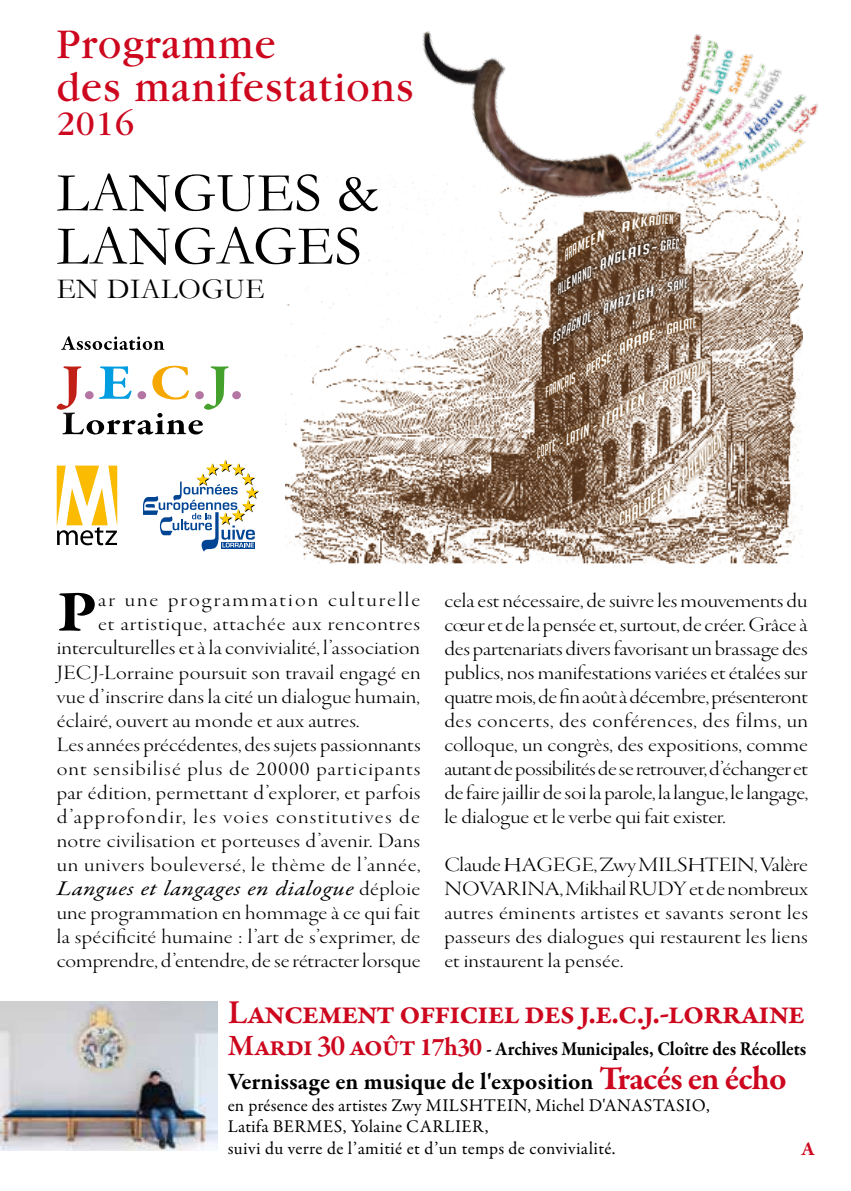
<style>
.page{position:relative;width:851px;height:1191px;background:#fff}
.page>*{position:absolute;margin:0;border:0;box-sizing:border-box;transform-origin:0 0}
.t1{font:700 59px "Garamond Premr Pro";color:#000;scale:1.15 1}
.t2{font:56.2px/53.2px "Garamond";letter-spacing:.01em;color:#000}
.t3{font:44px/42.6px "Garamond";letter-spacing:.035em;color:#cd071e;scale:.96 1}
.t4{font:36px "Garamond";color:#cd071e}
.t5{font:600 34px "Garamond Premr Pro";letter-spacing:-.04em;color:#cd071e}
.t6{font:29.2px "Garamond";letter-spacing:.015em;color:#000}
.t7{font:700 24px "Garamond Premr Pro";letter-spacing:.01em;color:#000}
.t8{font:21px/24px "Garamond Premr Pro Lt Disp";letter-spacing:.01em;color:#000;text-align:justify;scale:1.15 1}
.t9{font:21px "Garamond Premr Pro Lt Disp";letter-spacing:.04em;color:#000;scale:1.15 1}
.t10{font:italic 21px "Garamond Premr Pro";letter-spacing:.02em;color:#000;scale:1.15 1}
.t11{font:700 20px "Garamond Premr Pro";color:#000;scale:.9 1}
.t12{font:700 20px "Garamond Premr Pro";color:#cd071e}
.t13{font:18px/21.6px "Garamond Premr Pro";letter-spacing:.01em;color:#000}
.t14{font:italic 13.8px "Big Noodle Titling";color:#fff;scale:.67 1}
.t15{font:italic 13.8px "Big Noodle Titling";color:#fff;scale:.93 1}
.s1{font-weight:600;font-size:30px;color:#cd071e}
.s2{font-size:26px;color:#cd071e}
.s3{font-size:34px;color:#cd071e}
.s4{font-family:"Garamond Premr Pro Lt Disp";font-style:normal}
</style>
<div class="page">
<img style="left:286px;top:175px;width:516px;height:389px">
<svg style="left:531px;top:355px;width:6px;height:108px"></svg>
<svg style="left:559px;top:210px;width:120px;height:22px"></svg>
<svg style="left:552px;top:232px;width:133px;height:46px;background:#8b7360"></svg>
<svg style="left:613px;top:424px;width:114px;height:106px"></svg>
<div style="left:232px;top:391px;width:9px;height:8px;background:#b475a2;border-radius:50%"></div>
<div style="left:191px;top:354px;width:47px;height:66px;background:#fff"></div>
<svg style="left:57px;top:366px;width:172px;height:68px"></svg>
<svg style="left:61px;top:336px;width:103px;height:14px"></svg>
<svg style="left:143px;top:459px;width:116px;height:92px"></svg>
<svg style="left:57px;top:465px;width:60px;height:80px"></svg>
<img style="left:411px;top:31px;width:408px;height:179px">
<img style="left:0;top:1001px;width:218px;height:149px">
<svg style="left:565px;top:214px;width:114px;height:57px;background:#7c614a"></svg>
<svg style="left:537px;top:278px;width:184px;height:248px;background:#9b8370"></svg>
<h3 class="t3" style="left:57px;top:23px;width:372px">Programme<br>des manifestations</h3>
<h3 class="t4" style="left:57px;top:105px;width:79px">2016</h3>
<h2 class="t2" style="left:57px;top:165px;width:323px">LANGUES &amp;<br>LANGAGES</h2>
<h3 class="t6" style="left:57px;top:271px;width:209px">EN DIALOGUE</h3>
<p class="t14" style="left:552px;top:284px;width:34px;rotate:-29deg">ALLEM</p>
<p class="t15" style="left:571px;top:273px;width:26px;rotate:-30deg">AND -</p>
<h1 class="t1" style="left:57px;top:575px;width:37px">P</h1>
<p class="t8" style="left:98px;top:589px;width:281px">ar une programmation culturelle</p>
<p class="t8" style="left:444px;top:589px;width:318px">cela est nécessaire, de suivre les mouvements du cœur et de la pensée et, surtout, de créer. Grâce à des partenariats divers favorisant un brassage des publics, nos manifestations variées et étalées sur quatre mois, de fin août à décembre, présenteront des concerts, des conférences, des films, un colloque, un congrès, des expositions, comme autant de possibilités de se retrouver, d’échanger et de faire jaillir de soi la parole, la langue, le langage, le dialogue et le verbe qui fait exister.</p>
<p class="t8" style="left:444px;top:853px;width:318px">Claude HAGEGE, Zwy MILSHTEIN, Valère NOVARINA, Mikhail RUDY et de nombreux autres éminents artistes et savants seront les passeurs des dialogues qui restaurent les liens et instaurent la pensée.</p>
<h3 class="t5" style="left:228px;top:991px;width:579px">Lancement officiel des j.e.c.j.-lorraine</h3>
<p class="t11" style="left:228px;top:1036px;width:644px"><span class="s1">Mardi 30 août</span><span class="s2">17h30</span> - Archives Municipales, Cloître des Récollets</p>
<p class="t7" style="left:228px;top:1066px;width:560px">Vernissage en musique de l'exposition <span class="s3">Tracés en écho</span></p>
<p class="t13" style="left:228px;top:1094px;width:226px">en présence des artistes Zwy Milshtein</p>
<p class="t13" style="left:527px;top:1094px;width:102px">, Michel D'Anastasio</p>
<p class="t13" style="left:706px;top:1094px;width:5px">,</p>
<p class="t13" style="left:228px;top:1116px;width:70px">Latifa Berm</p>
<p class="t13" style="left:323px;top:1116px;width:109px">Es , Yolaine Carlier</p>
<p class="t13" style="left:228px;top:1116px;width:389px;text-indent:257px">,<br>suivi du verre de l’amitié et d’un temps de convivialité.</p>
<p class="t8" style="left:98px;top:613px;width:281px">et artistique, attachée aux rencontres</p>
<p class="t8" style="left:57px;top:637px;width:317px">interculturelles et à la convivialité, l’association</p>
<p class="t8" style="left:57px;top:661px;width:318px">JECJ-Lorraine poursuit son travail engagé en</p>
<p class="t8" style="left:57px;top:685px;width:317px">vue d’inscrire dans la cité un dialogue humain,</p>
<p class="t8" style="left:57px;top:709px;width:265px">éclairé, ouvert au monde et aux autres.</p>
<p class="t8" style="left:57px;top:733px;width:318px">Les années précédentes, des sujets passionnants</p>
<p class="t9" style="left:57px;top:756px;width:318px">ont sensibilisé plus de 20000 participants</p>
<p class="t9" style="left:57px;top:780px;width:318px">par édition, permettant d’explorer, et parfois</p>
<p class="t8" style="left:57px;top:805px;width:317px">d’approfondir, les voies constitutives de</p>
<p class="t8" style="left:57px;top:829px;width:317px">notre civilisation et porteuses d’avenir. Dans</p>
<p class="t8" style="left:57px;top:853px;width:318px">un univers bouleversé, le thème de l’année,</p>
<p class="t10" style="left:57px;top:874px;width:317px">Langues et langages en dialogue <span class="s4">déploie</span></p>
<p class="t8" style="left:57px;top:901px;width:318px">une programmation en hommage à ce qui fait la spécificité humaine : l’art de s’exprimer, de comprendre, d’entendre, de se rétracter lorsque</p>
<p class="t12" style="left:801px;top:1136px;width:15px">A</p>
</div>
